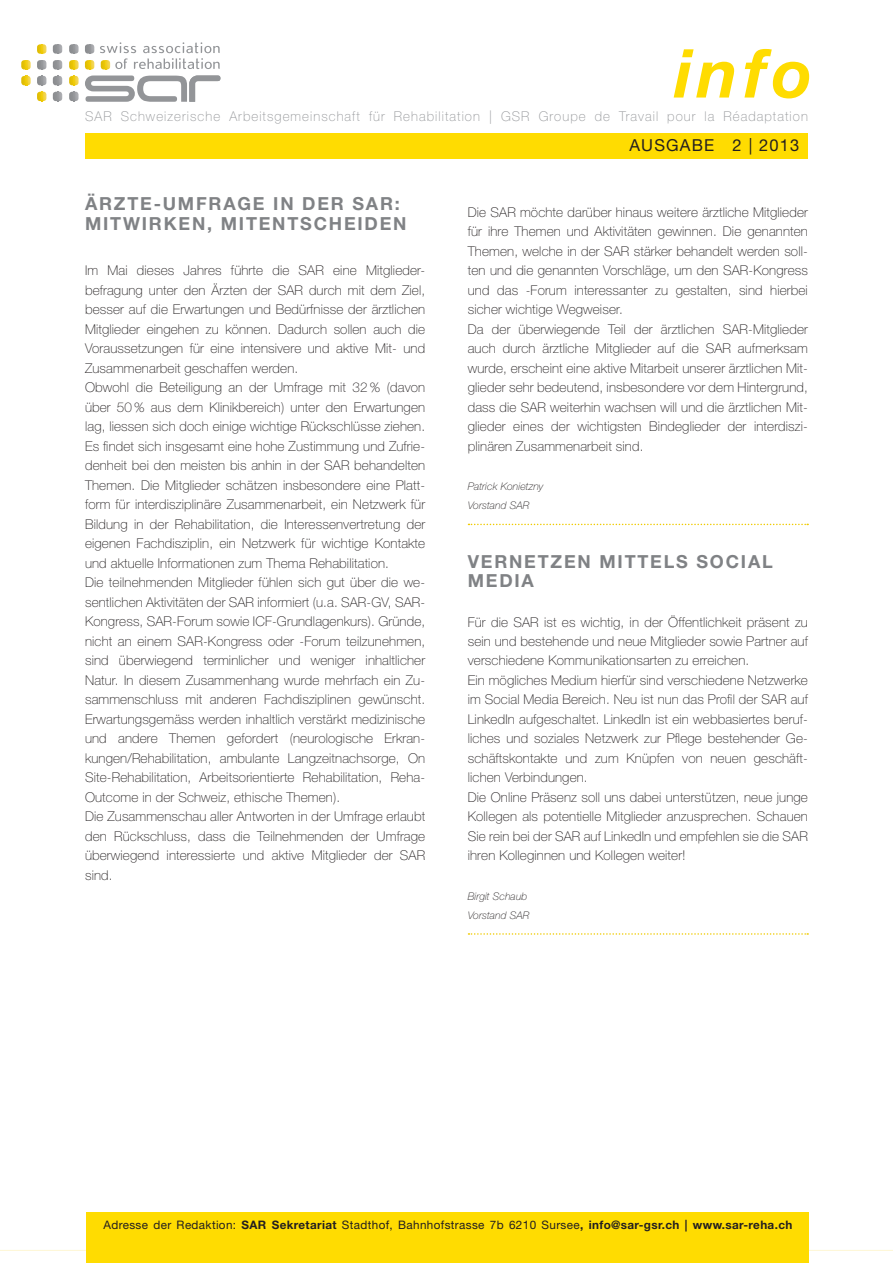
<style>
.page{position:relative;width:893px;height:1263px;background:#fff}
.page>*{position:absolute;margin:0;border:0;box-sizing:border-box;transform-origin:0 0}
.t1{font:italic 700 67.5px "Helvetica Neue LT Std";color:#ffdc01}
.t2{font:700 18px/19.5px "Helvetica Neue LT Std";letter-spacing:.1em;color:#808285}
.t3{font:16.5px "Helvetica Neue LT Std";letter-spacing:.07em;color:#231f20}
.t4{font:100 13.5px/19.5px "Helvetica Neue LT Std";letter-spacing:.01em;color:#231f20}
.t5{font:100 13.5px "Helvetica Neue LT Std";letter-spacing:.08em;color:#939598}
.t6{font:11.7px "Helvetica Neue LT Std";letter-spacing:.03em;color:#231f20}
.t7{font:italic 100 10.5px/19.5px "Helvetica Neue LT Std";letter-spacing:.01em;color:#231f20}
.s1{font-weight:700}
</style>
<div class="page">
<hr style="left:0;top:1250px;width:893px;height:1px;background:#fef7d4">
<div style="left:85px;top:133px;width:723px;height:25px;background:#ffdc01"></div>
<svg style="left:85px;top:76px;width:135px;height:26px"></svg>
<svg style="left:69px;top:60px;width:10px;height:10px"></svg>
<svg style="left:69px;top:76px;width:10px;height:9px"></svg>
<svg style="left:69px;top:92px;width:10px;height:9px"></svg>
<svg style="left:21px;top:76px;width:10px;height:9px"></svg>
<svg style="left:100px;top:42px;width:120px;height:28px"></svg>
<svg style="left:53px;top:60px;width:9px;height:10px"></svg>
<svg style="left:53px;top:76px;width:9px;height:9px"></svg>
<svg style="left:53px;top:92px;width:9px;height:9px"></svg>
<svg style="left:85px;top:60px;width:9px;height:10px"></svg>
<svg style="left:37px;top:60px;width:9px;height:10px"></svg>
<svg style="left:37px;top:76px;width:9px;height:9px"></svg>
<svg style="left:37px;top:92px;width:9px;height:9px"></svg>
<svg style="left:69px;top:44px;width:10px;height:10px"></svg>
<svg style="left:53px;top:44px;width:9px;height:10px"></svg>
<svg style="left:85px;top:44px;width:9px;height:10px"></svg>
<svg style="left:21px;top:60px;width:10px;height:10px"></svg>
<svg style="left:37px;top:44px;width:9px;height:10px"></svg>
<div style="left:86px;top:1212px;width:723px;height:51px;background:#ffdc01"></div>
<svg style="left:468px;top:524px;width:340px;height:1px"></svg>
<svg style="left:468px;top:933px;width:340px;height:2px"></svg>
<h1 class="t1" style="left:674px;top:32px;width:139px">info</h1>
<p class="t5" style="left:85px;top:108px;width:724px">SAR Schweizerische Arbeitsgemeinschaft für Rehabilitation | GSR Groupe de Travail pour la Réadaptation</p>
<h2 class="t2" style="left:85px;top:194px;width:323px">ÄRZTE-UMFRAGE IN DER SAR:<br>MITWIRKEN, MITENTSCHEIDEN</h2>
<p class="t4" style="left:85px;top:261px;width:342px">Im Mai dieses Jahres führte die SAR eine Mitglieder&shy;befragung unter den Ärzten der SAR durch mit dem Ziel, besser auf die Erwartungen und Bedürfnisse der ärztlichen Mitglieder eingehen zu können. Dadurch sollen auch die Voraussetzungen für eine intensivere und aktive Mit- und Zusammenarbeit geschaffen werden.<br>Obwohl die Beteiligung an der Umfrage mit 32 % (davon über 50 % aus dem Klinikbereich) unter den Erwartungen lag, liessen sich doch einige wichtige Rückschlüsse ziehen.<br>Es findet sich insgesamt eine hohe Zustimmung und Zufrie&shy;denheit bei den meisten bis anhin in der SAR behandelten Themen. Die Mitglieder schätzen insbesondere eine Platt&shy;form für interdisziplinäre Zusammenarbeit, ein Netzwerk für Bildung in der Rehabilitation, die Interessenvertretung der eigenen Fachdisziplin, ein Netzwerk für wichtige Kontakte und aktuelle Informationen zum Thema Rehabilitation.<br>Die teilnehmenden Mitglieder fühlen sich gut über die we&shy;sentlichen Aktivitäten der SAR informiert (u.a. SAR-GV, SAR-Kongress, SAR-Forum sowie ICF-Grundlagenkurs). Gründe, nicht an einem SAR-Kongress oder -Forum teilzunehmen, sind überwiegend terminlicher und weniger inhaltlicher Natur. In diesem Zusammenhang wurde mehrfach ein Zu&shy;sammenschluss mit anderen Fachdisziplinen gewünscht.<br>Erwartungsgemäss werden inhaltlich verstärkt medizinische und andere Themen gefordert (neurologische Erkran&shy;kungen/Rehabilitation, ambulante Langzeitnachsorge, On Site-Rehabilitation, Arbeitsorientierte Rehabilitation, Reha-Outcome in der Schweiz, ethische Themen).<br>Die Zusammenschau aller Antworten in der Umfrage erlaubt den Rückschluss, dass die Teilnehmenden der Umfrage überwiegend interessierte und aktive Mitglieder der SAR sind.</p>
<p class="t3" style="left:629px;top:135px;width:171px">AUSGABE 2 | 2013</p>
<p class="t4" style="left:468px;top:202px;width:342px">Die SAR möchte darüber hinaus weitere ärztliche Mitglieder für ihre Themen und Aktivitäten gewinnen. Die genannten Themen, welche in der SAR stärker behandelt werden soll&shy;ten und die genannten Vorschläge, um den SAR-Kongress und das -Forum interessanter zu gestalten, sind hierbei sicher wichtige Wegweiser.<br>Da der überwiegende Teil der ärztlichen SAR-Mitglieder auch durch ärztliche Mitglieder auf die SAR aufmerksam wurde, erscheint eine aktive Mitarbeit unserer ärztlichen Mit&shy;glieder sehr bedeutend, insbesondere vor dem Hintergrund, dass die SAR weiterhin wachsen will und die ärztlichen Mit&shy;glieder eines der wichtigsten Bindeglieder der interdiszi&shy;plinären Zusammenarbeit sind.</p>
<p class="t7" style="left:468px;top:476px;width:77px">Patrick Konietzny<br>Vorstand SAR</p>
<h2 class="t2" style="left:468px;top:551px;width:307px">VERNETZEN MITTELS SOCIAL<br>MEDIA</h2>
<p class="t4" style="left:468px;top:612px;width:342px">Für die SAR ist es wichtig, in der Öffentlichkeit präsent zu sein und bestehende und neue Mitglieder sowie Partner auf verschiedene Kommunikationsarten zu erreichen.<br>Ein mögliches Medium hierfür sind verschiedene Netzwerke im Social Media Bereich. Neu ist nun das Profil der SAR auf LinkedIn aufgeschaltet. LinkedIn ist ein webbasiertes beruf&shy;liches und soziales Netzwerk zur Pflege bestehender Ge&shy;schäftskontakte und zum Knüpfen von neuen geschäft&shy;lichen Verbindungen.<br>Die Online Präsenz soll uns dabei unterstützen, neue junge Kollegen als potentielle Mitglieder anzusprechen. Schauen Sie rein bei der SAR auf LinkedIn und empfehlen sie die SAR ihren Kolleginnen und Kollegen weiter!</p>
<p class="t7" style="left:468px;top:886px;width:63px">Birgit Schaub<br>Vorstand SAR</p>
<p class="t6" style="left:103px;top:1218px;width:690px">Adresse der Redaktion: <span class="s1">SAR Sekretariat</span> Stadthof, Bahnhofstrasse 7b 6210 Sursee<span class="s1">, info@sar-gsr.ch | www.sar-reha.ch</span></p>
</div>
